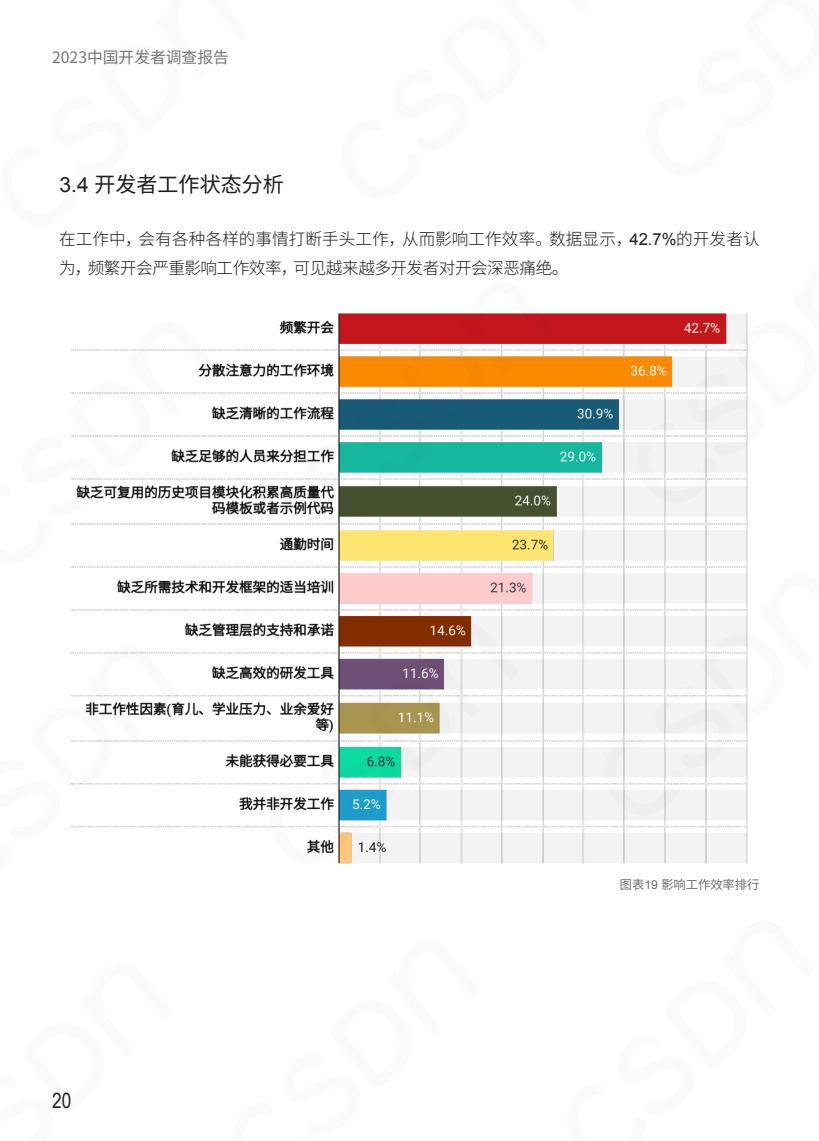
<style>
.page{position:relative;width:819px;height:1141px;background:#fff}
.page>*{position:absolute;margin:0;border:0;box-sizing:border-box;transform-origin:0 0}
.一级标题{font:21px "Source Han Sans CN";color:#231f20}
.t1{font:21px "Arial Narrow";color:#231f20}
.正文{font:300 16.62px/29.8px "Source Han Sans CN";letter-spacing:-.005em;color:#231f20}
.t2{font:15.75px "Source Han Sans CN";color:#76787b}
.图注{font:12.25px "Source Han Sans CN";color:#6c6d70}
.s1{font-family:"Arial"}
.s2{font-family:"Arial";font-weight:400}
</style>
<div class="page">
<img style="left:71px;top:313px;width:677px;height:551px">
<p class="t2" style="left:52px;top:49px;width:178px">2023中国开发者调查报告</p>
<p class="一级标题" style="left:60px;top:173px;width:226px"><span class="s1">3.4</span> 开发者工作状态分析</p>
<p class="正文" style="left:59px;top:224px;width:701px">在工作中，会有各种各样的事情打断手头工作，从而影响工作效率。数据显示，<span class="s2">42.7%</span>的开发者认为，频繁开会严重影响工作效率，可见越来越多开发者对开会深恶痛绝。</p>
<p class="t1" style="left:52px;top:1085px;width:21px">20</p>
<p class="图注" style="left:619px;top:877px;width:141px">图表<span class="s1">19</span> 影响工作效率排行</p>
</div>
